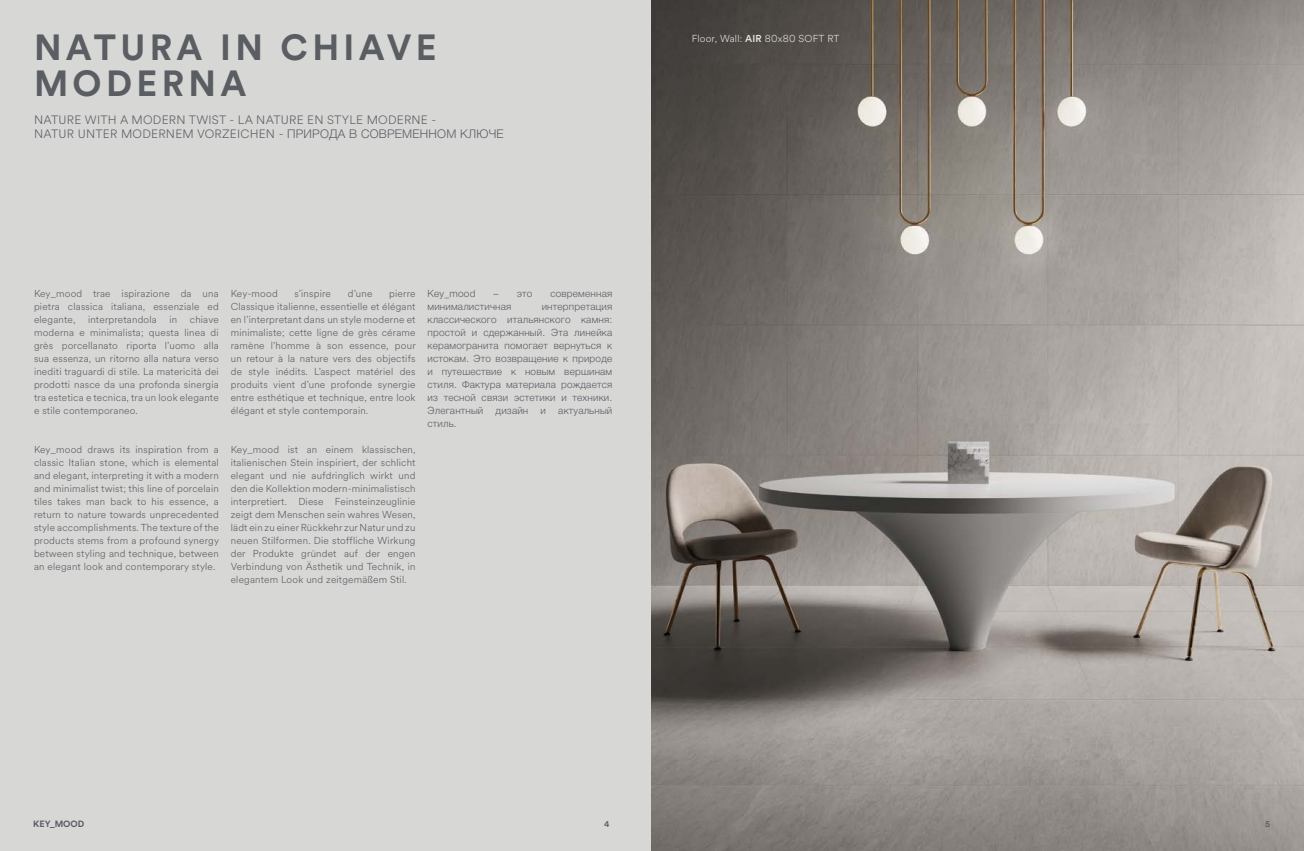
<style>
.page{position:relative;width:1304px;height:851px;background:#fff}
.page>*{position:absolute;margin:0;border:0;box-sizing:border-box;transform-origin:0 0}
.t1{font:700 36px/36px "Circular Std";letter-spacing:.12em;color:#5a5d62}
.t2{font:12px/14px "Circular Spotify Text Light 2";letter-spacing:.02em;color:#5a5d62}
.t3{font:10px/13px "Circular Spotify Text Light 2";letter-spacing:.02em;color:#5a5d62;text-align:justify}
.t4{font:10px/13px "Helvetica Neue LTCYR Light 2";letter-spacing:.02em;color:#5a5d62;text-align:justify}
.t5{font:10px "Circular Spotify Text Light 2";letter-spacing:.02em;color:#e9e4e1}
.t6{font:700 9px "Circular Std";color:#5a5d62}
.t7{font:500 9px "Circular Std";color:#5a5d62}
.s1{font-family:"Helvetica Neue LTCYR Light 2"}
.s2{font-family:"Circular Std";font-weight:500}
</style>
<div class="page">
<div style="left:0;top:0;width:652px;height:850px;background:#d7d7d6"></div>
<img style="left:652px;top:0;width:652px;height:850px">
<h1 class="t1" style="left:34px;top:28px;width:404px">NATURA IN CHIAVE<br>MODERNA</h1>
<p class="t2" style="left:34px;top:113px;width:471px">NATURE WITH A MODERN TWIST - LA NATURE EN STYLE MODERNE -<br>NATUR UNTER MODERNEM VORZEICHEN - <span class="s1">ПРИРОДА В СОВРЕМЕННОМ КЛЮЧЕ</span></p>
<p class="t3" style="left:34px;top:287px;width:186px">Key_mood trae ispirazione da una pietra classica italiana, essenziale ed elegante,</p>
<p class="t3" style="left:34px;top:313px;width:186px;text-indent:156px">chiave moderna e minimalista; questa linea di grès porcellanato riporta l’uomo alla sua essenza, un ritorno alla natura verso inediti traguardi di stile. La matericità dei prodotti nasce da una profonda sinergia tra estetica e tecnica, tra un look elegante e stile contemporaneo.</p>
<p class="t3" style="left:34px;top:443px;width:187px">Key_mood draws its inspiration from a classic Italian stone, which is elemental and elegant, interpreting it with a modern and minimalist twist; this line of porcelain tiles takes man back to his essence, a return to nature towards unprecedented style accomplishments. The texture of the products stems from a profound synergy between styling and technique, between an elegant look and contemporary style.</p>
<p class="t3" style="left:88px;top:313px;width:70px">interpretandola</p>
<p class="t3" style="left:170px;top:313px;width:9px">in</p>
<p class="t3" style="left:231px;top:287px;width:186px;text-indent:158px">pierre Classique italienne, essentielle et élégant en l’interpretant dans un style moderne et minimaliste; cette ligne de grès cérame ramène l’homme à son essence, pour un retour à la nature vers des objectifs de style inédits. L’aspect matériel des produits vient d’une profonde synergie entre esthétique et technique, entre look élégant et style contemporain.</p>
<p class="t3" style="left:231px;top:443px;width:186px">Key_mood ist an einem klassischen, italienischen Stein inspiriert, der schlicht elegant und nie aufdringlich wirkt und den die Kollektion modern-minimalistisch interpretiert. Diese Feinsteinzeuglinie zeigt dem Menschen sein wahres Wesen, lädt ein zu einer Rückkehr zur Natur und zu neuen Stilformen. Die stoffliche Wirkung der Produkte gründet auf der engen Verbindung von Ästhetik und Technik, in elegantem Look und zeitgemäßem Stil.</p>
<p class="t3" style="left:231px;top:287px;width:48px">Key-mood</p>
<p class="t3" style="left:295px;top:287px;width:38px">s’inspire</p>
<p class="t3" style="left:348px;top:287px;width:26px">d’une</p>
<p class="t4" style="left:428px;top:287px;width:49px">Key_mood</p>
<p class="t4" style="left:494px;top:287px;width:40px">– это</p>
<p class="t4" style="left:550px;top:287px;width:63px">современная</p>
<p class="t4" style="left:428px;top:300px;width:85px">минималистичная</p>
<p class="t4" style="left:428px;top:300px;width:186px;text-indent:114px">интерпретация классического итальянского камня: простой и сдержанный. Эта линейка керамогранита помогает вернуться к истокам. Это возвращение к природе и путешествие к новым вершинам стиля. Фактура материала рождается из тесной связи эстетики и техники.<br>Элегантный дизайн и актуальный стиль.</p>
<p class="t5" style="left:692px;top:32px;width:149px">Floor, Wall: <span class="s2">AIR</span> 80x80 SOFT RT</p>
<p class="t6" style="left:33px;top:818px;width:53px">KEY_MOOD</p>
<p class="t7" style="left:604px;top:818px;width:7px">4</p>
<p class="t7" style="left:1265px;top:818px;width:6px">5</p>
</div>
